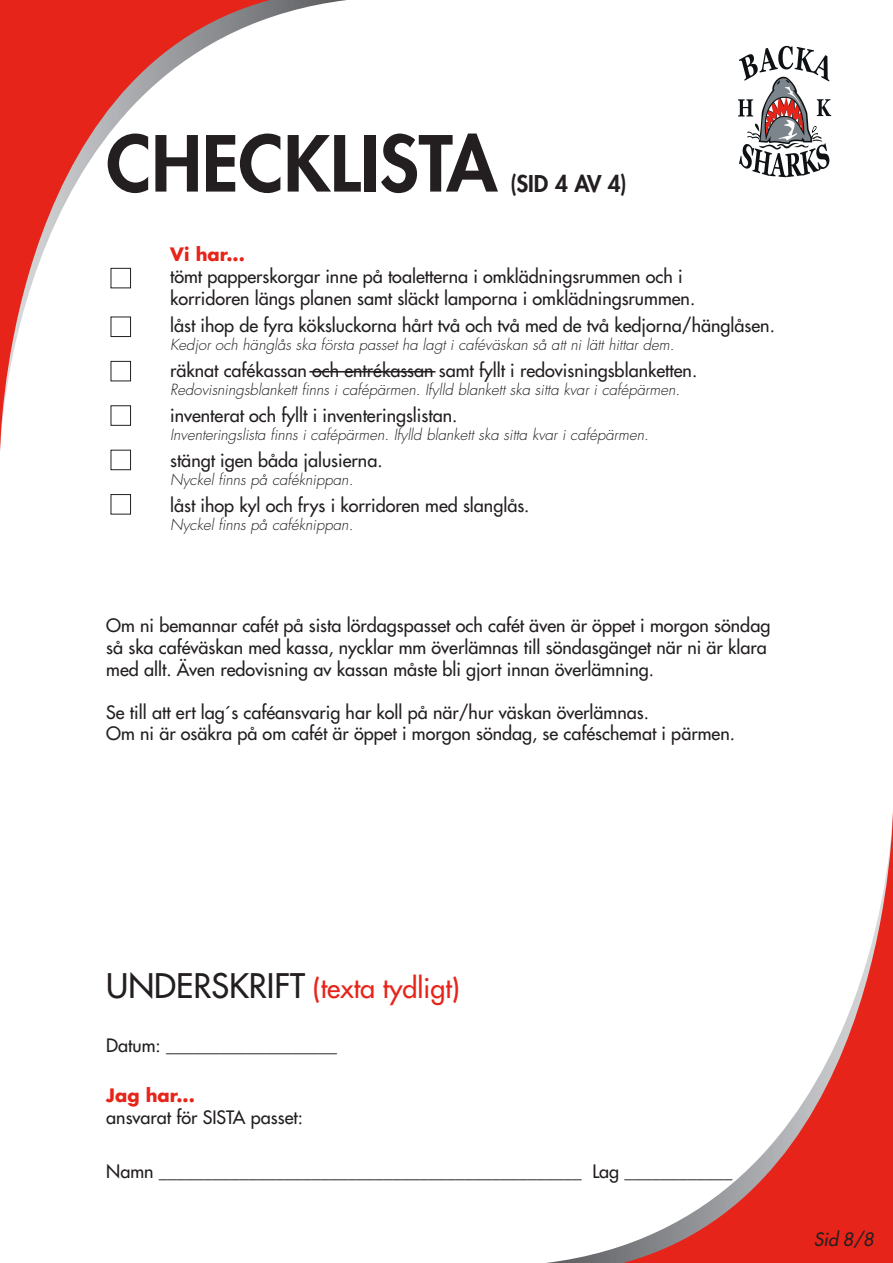
<style>
.page{position:relative;width:893px;height:1263px;background:#fff}
.page>*{position:absolute;margin:0;border:0;box-sizing:border-box;transform-origin:0 0}
.t1{font:800 75px "Futura Std";color:#231f20}
.t2{font:500 27px "Futura Std";color:#e72419}
.t3{font:800 22.5px "Futura Std";color:#231f20}
.t4{font:500 18px/21.6px "Futura Std";color:#231f20}
.t5{font:700 18px "Futura Std";color:#e72419}
.t6{font:italic 500 18px "Futura Std";color:#231f20}
.t7{font:italic 300 15px "Futura Std";color:#231f20}
.s1{font-size:33px;color:#231f20}
</style>
<div class="page">
<svg style="left:0;top:0;width:347px;height:454px"></svg>
<svg style="left:546px;top:812px;width:347px;height:451px"></svg>
<svg style="left:738px;top:45px;width:94px;height:133px"></svg>
<div style="left:111px;top:268px;width:20px;height:20px;background:#fff"></div>
<div style="left:111px;top:268px;width:20px;height:20px;border:1px solid #231f20"></div>
<div style="left:111px;top:317px;width:20px;height:20px;background:#fff"></div>
<div style="left:111px;top:317px;width:20px;height:20px;border:1px solid #231f20"></div>
<div style="left:111px;top:361px;width:20px;height:20px;background:#fff"></div>
<div style="left:111px;top:361px;width:20px;height:20px;border:1px solid #231f20"></div>
<div style="left:111px;top:406px;width:20px;height:19px;background:#fff"></div>
<div style="left:111px;top:405px;width:20px;height:21px;border:1px solid #231f20"></div>
<div style="left:111px;top:450px;width:20px;height:20px;background:#fff"></div>
<div style="left:111px;top:450px;width:20px;height:20px;border:1px solid #231f20"></div>
<div style="left:111px;top:494px;width:20px;height:20px;border:1px solid #231f20"></div>
<hr style="left:309px;top:371px;width:126px;height:1px;background:#231f20">
<p class="t1" style="left:106px;top:116px;width:392px">CHECKLISTA</p>
<p class="t3" style="left:510px;top:169px;width:118px">(SID 4 AV 4)</p>
<p class="t5" style="left:170px;top:243px;width:76px">Vi har...</p>
<p class="t4" style="left:170px;top:266px;width:514px">tömt papperskorgar inne på toaletterna i omklädningsrummen och i</p>
<p class="t4" style="left:170px;top:287px;width:527px">korridoren längs planen samt släckt lamporna i omklädningsrummen.</p>
<p class="t4" style="left:170px;top:314px;width:606px">låst ihop de fyra köksluckorna hårt två och två med de två kedjorna/hänglåsen.</p>
<p class="t7" style="left:170px;top:335px;width:506px">Kedjor och hänglås ska första passet ha lagt i caféväskan så att ni lätt hittar dem.</p>
<p class="t4" style="left:170px;top:359px;width:529px">räknat cafékassan och entrékassan samt fyllt i redovisningsblanketten.</p>
<p class="t7" style="left:170px;top:380px;width:511px">Redovisningsblankett finns i cafépärmen. Ifylld blankett ska sitta kvar i cafépärmen.</p>
<p class="t4" style="left:170px;top:404px;width:289px">inventerat och fyllt i inventeringslistan.</p>
<p class="t7" style="left:170px;top:425px;width:480px">Inventeringslista finns i cafépärmen. Ifylld blankett ska sitta kvar i cafépärmen.</p>
<p class="t4" style="left:170px;top:449px;width:214px">stängt igen båda jalusierna.</p>
<p class="t7" style="left:170px;top:470px;width:185px">Nyckel finns på caféknippan.</p>
<p class="t4" style="left:170px;top:494px;width:361px">låst ihop kyl och frys i korridoren med slanglås.</p>
<p class="t7" style="left:170px;top:515px;width:185px">Nyckel finns på caféknippan.</p>
<p class="t4" style="left:106px;top:615px;width:665px">Om ni bemannar cafét på sista lördagspasset och cafét även är öppet i morgon söndag så ska caféväskan med kassa, nycklar mm överlämnas till söndasgänget när ni är klara med allt. Även redovisning av kassan måste bli gjort innan överlämning.</p>
<p class="t4" style="left:106px;top:701px;width:544px">Se till att ert lag´s caféansvarig har koll på när/hur väskan överlämnas.</p>
<p class="t4" style="left:106px;top:723px;width:630px">Om ni är osäkra på om cafét är öppet i morgon söndag, se caféschemat i pärmen.</p>
<p class="t2" style="left:106px;top:971px;width:355px"><span class="s1">UNDERSKRIFT</span> (texta tydligt)</p>
<p class="t4" style="left:106px;top:1034px;width:232px">Datum: ___________________</p>
<p class="t5" style="left:106px;top:1083px;width:90px">Jag har...</p>
<p class="t4" style="left:106px;top:1106px;width:198px">ansvarat för SISTA passet:</p>
<p class="t4" style="left:106px;top:1160px;width:628px">Namn _______________________________________________ Lag ____________</p>
<p class="t6" style="left:814px;top:1228px;width:61px">Sid 8/8</p>
</div>
